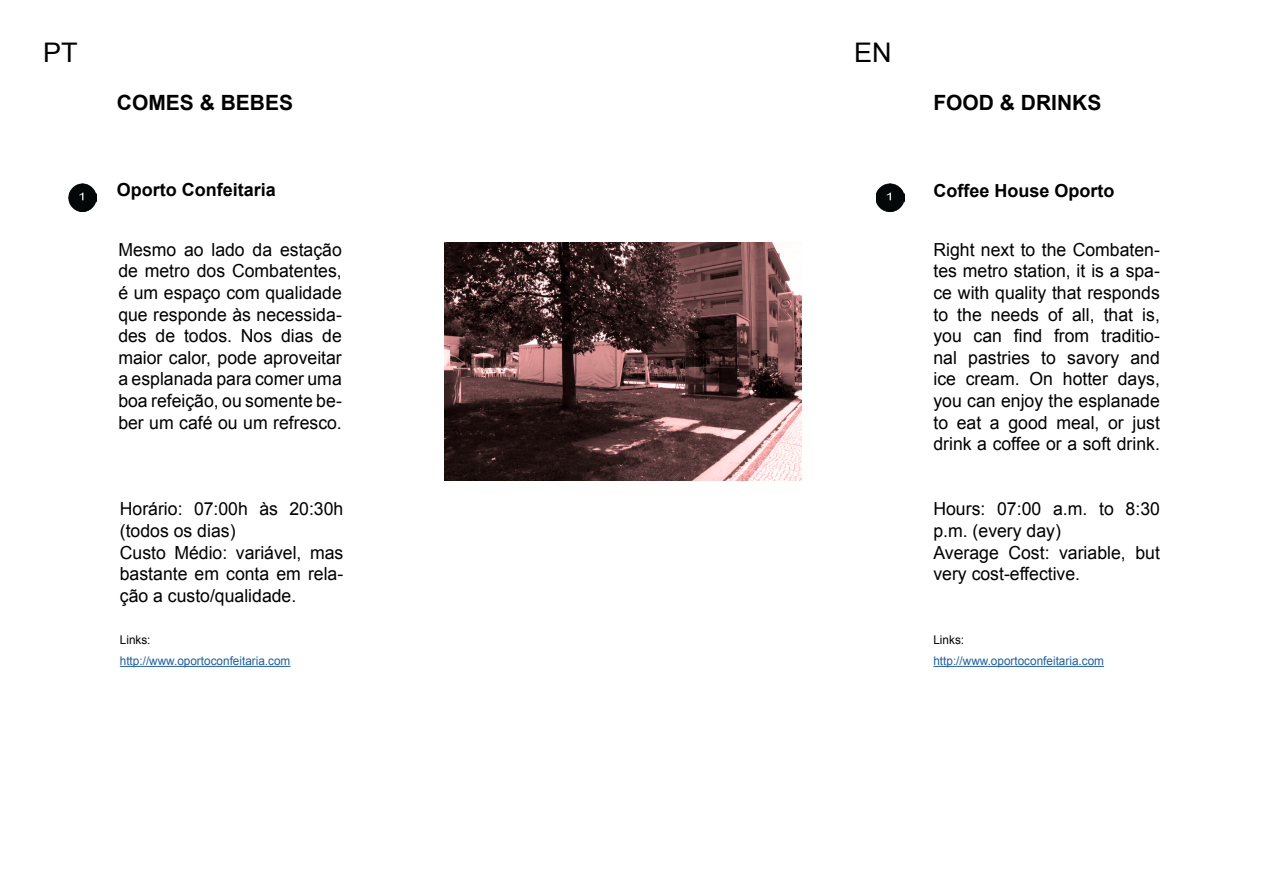
<style>
.page{position:relative;width:1263px;height:893px;background:#fff}
.page>*{position:absolute;margin:0;border:0;box-sizing:border-box;transform-origin:0 0}
.t1{font:27px "Arial";color:#000}
.t2{font:700 21px "Arial";color:#000}
.t3{font:18px/21.6px "Arial";color:#000;text-align:justify}
.t4{font:700 18px "Arial";color:#000}
.t5{font:12px "Arial";color:#215e9e}
.t6{font:12px "Arial";color:#000}
</style>
<div class="page">
<hr style="left:120px;top:666px;width:170px;height:1px;background:#215e9e">
<img style="left:876px;top:184px;width:28px;height:28px">
<img style="left:68px;top:184px;width:29px;height:28px">
<img style="left:444px;top:243px;width:357px;height:238px">
<hr style="left:933px;top:666px;width:171px;height:1px;background:#215e9e">
<h1 class="t1" style="left:43px;top:35px;width:36px">PT</h1>
<h1 class="t1" style="left:854px;top:35px;width:39px">EN</h1>
<p class="t2" style="left:117px;top:89px;width:178px">COMES &amp; BEBES</p>
<p class="t2" style="left:933px;top:89px;width:169px">FOOD &amp; DRINKS</p>
<p class="t4" style="left:117px;top:177px;width:161px">Oporto Confeitaria</p>
<p class="t4" style="left:933px;top:178px;width:183px">Coffee House Oporto</p>
<p class="t3" style="left:118px;top:239px;width:225px">Mesmo ao lado da estação de metro dos Combatentes, é um espaço com qualidade que responde às necessida&shy;des de todos. Nos dias de maior calor, pode aproveitar a esplanada para comer uma boa refeição, ou somente be&shy;ber um café ou um refresco.</p>
<p class="t3" style="left:120px;top:498px;width:225px;text-align:left">Horário: 07:00h às 20:30h (todos os dias)<br>Custo Médio: variável, mas bastante em conta em rela&shy;ção a custo/qualidade.</p>
<p class="t6" style="left:120px;top:631px;width:32px">Links:</p>
<p class="t5" style="left:120px;top:653px;width:172px">http://www.oportoconfeitaria.com</p>
<p class="t3" style="left:933px;top:239px;width:228px">Right next to the Combaten&shy;tes metro station, it is a spa&shy;ce with quality that responds to the needs of all, that is, you can find from traditio&shy;nal pastries to savory and ice cream. On hotter days, you can enjoy the esplanade to eat a good meal, or just drink a coffee or a soft drink.</p>
<p class="t3" style="left:933px;top:498px;width:228px;text-align:left">Hours: 07:00 a.m. to 8:30 p.m. (every day)<br>Average Cost: variable, but very cost-effective.</p>
<p class="t6" style="left:933px;top:631px;width:32px">Links:</p>
<p class="t5" style="left:933px;top:653px;width:172px">http://www.oportoconfeitaria.com</p>
</div>
